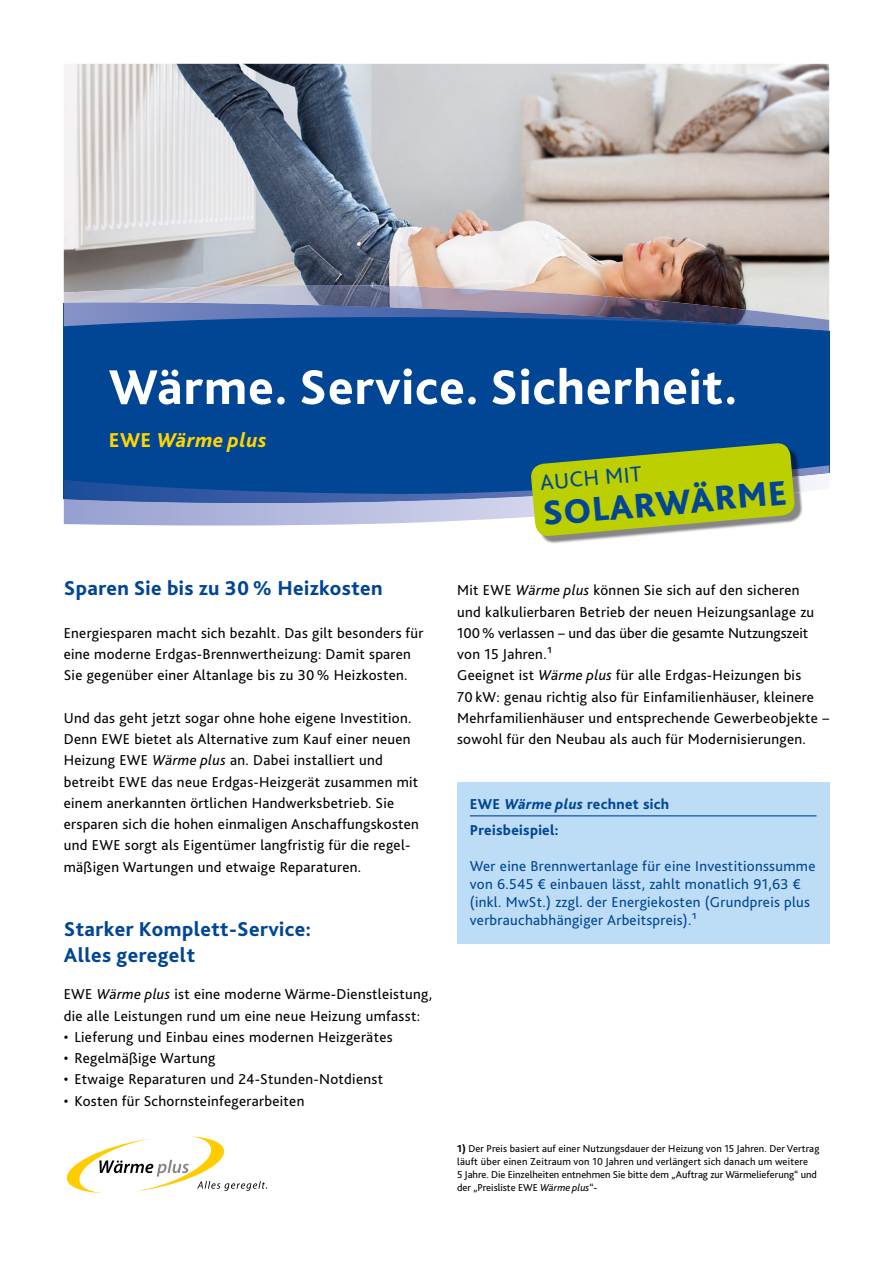
<style>
.page{position:relative;width:893px;height:1263px;background:#fff}
.page>*{position:absolute;margin:0;border:0;box-sizing:border-box;transform-origin:0 0}
.t1{font:800 51px "Bliss 2";letter-spacing:.02em;color:#fff}
.t2{font:800 35.85px "Bliss 2";color:#014694}
.t3{font:22.65px "Bliss 2";color:#014694}
.t4{font:800 21px/26.2px "Bliss 2";letter-spacing:.02em;color:#014694}
.t5{font:italic 800 21px "Bliss 2";letter-spacing:.02em;color:#ffd500}
.t6{font:15px/21.3px "Bliss 2";letter-spacing:.02em;color:#000}
.t7{font:15px/18px "Bliss 2";letter-spacing:.02em;color:#014694}
.t8{font:800 15px/26.5px "Bliss 2";letter-spacing:.02em;color:#014694}
.t9{font:10.5px/12.8px "Bliss 2";letter-spacing:.01em;color:#000}
.s1{font-style:normal}
.s2{font-style:italic}
.s3{font-weight:800}
</style>
<div class="page">
<img style="left:64px;top:64px;width:765px;height:229px">
<div style="left:64px;top:333px;width:765px;height:109px;background:#014694"></div>
<img style="left:64px;top:285px;width:561px;height:8px">
<svg style="left:64px;top:293px;width:765px;height:40px;background:#5b729f"></svg>
<img style="left:542px;top:537px;width:82px;height:7px">
<svg style="left:64px;top:442px;width:765px;height:95px;background:#749587"></svg>
<svg style="left:67px;top:1136px;width:200px;height:57px"></svg>
<div style="left:457px;top:783px;width:372px;height:161px;background:#bcddf5"></div>
<hr style="left:470px;top:815px;width:346px;height:1px;background:#014694">
<h1 class="t1" style="left:109px;top:355px;width:630px">Wärme. Service. Sicherheit.</h1>
<h3 class="t5" style="left:109px;top:426px;width:159px"><span class="s1">EWE</span> Wärme plus</h3>
<h3 class="t3" style="left:539px;top:468px;width:103px;rotate:-5deg">AUCH MIT</h3>
<h2 class="t2" style="left:541px;top:491px;width:246px;rotate:-5deg">SOLARWÄRME</h2>
<h3 class="t4" style="left:64px;top:575px;width:320px">Sparen Sie bis zu 30 % Heizkosten</h3>
<p class="t6" style="left:64px;top:622px;width:361px">Energiesparen macht sich bezahlt. Das gilt besonders für eine moderne Erdgas-Brennwertheizung: Damit sparen<br>Sie gegenüber einer Altanlage bis zu 30 % Heiz kosten.</p>
<p class="t6" style="left:64px;top:707px;width:357px">Und das geht jetzt sogar ohne hohe eigene Investition.<br>Denn EWE bietet als Alternative zum Kauf einer neuen Heizung EWE <span class="s2">Wärme plus</span> an. Dabei installiert und betreibt EWE das neue Erdgas-Heizgerät zusammen mit einem anerkannten örtlichen Handwerksbetrieb. Sie ersparen sich die hohen einmaligen Anschaffungskosten und EWE sorgt als Eigentümer langfristig für die regel&shy;mäßigen Wartungen und etwaige Reparaturen.</p>
<h3 class="t4" style="left:64px;top:915px;width:249px">Starker Komplett-Service:<br>Alles geregelt</h3>
<p class="t6" style="left:64px;top:983px;width:370px">EWE <span class="s2">Wärme plus</span> ist eine moderne Wärme-Dienstleistung, die alle Leistungen rund um eine neue Heizung umfasst:</p>
<p class="t6" style="left:64px;top:1026px;width:330px">• Lieferung und Einbau eines modernen Heizgerätes</p>
<p class="t6" style="left:64px;top:1047px;width:153px">• Regelmäßige Wartung</p>
<p class="t6" style="left:64px;top:1068px;width:321px">• Etwaige Reparaturen und 24-Stunden-Notdienst</p>
<p class="t6" style="left:64px;top:1089px;width:242px">• Kosten für Schornsteinfegerarbeiten</p>
<p class="t6" style="left:457px;top:579px;width:373px">Mit EWE <span class="s2">Wärme plus</span> können Sie sich auf den sicheren<br>und kalkulierbaren Betrieb der neuen Heizungsanlage zu 100 % verlassen – und das über die gesamte Nutzungszeit von 15 Jahren.¹<br>Geeignet ist <span class="s2">Wärme plus</span> für alle Erdgas-Heizungen bis<br>70 kW: genau richtig also für Einfamilienhäuser, kleinere Mehrfamilienhäuser und ent sprechende Gewerbeobjekte – sowohl für den Neubau als auch für Modernisierungen.</p>
<p class="t8" style="left:470px;top:790px;width:201px">EWE <span class="s2">Wärme plus</span> rechnet sich<br>Preisbeispiel:</p>
<p class="t7" style="left:470px;top:857px;width:347px">Wer eine Brennwertanlage für eine Investitionssumme von 6.545 € einbauen lässt, zahlt monatlich 91,63 € (inkl. MwSt.) zzgl. der Energiekosten (Grundpreis plus verbrauchabhängiger Arbeitspreis).¹</p>
<p class="t9" style="left:457px;top:1142px;width:364px"><span class="s3">1)</span> Der Preis basiert auf einer Nutzungsdauer der Heizung von 15 Jahren. Der Vertrag läuft über einen Zeitraum von 10 Jahren und verlängert sich danach um weitere<br>5 Jahre. Die Einzelheiten entnehmen Sie bitte dem „Auftrag zur Wärmelieferung“ und der „Preisliste EWE <span class="s2">Wärme plus</span>“-</p>
</div>
